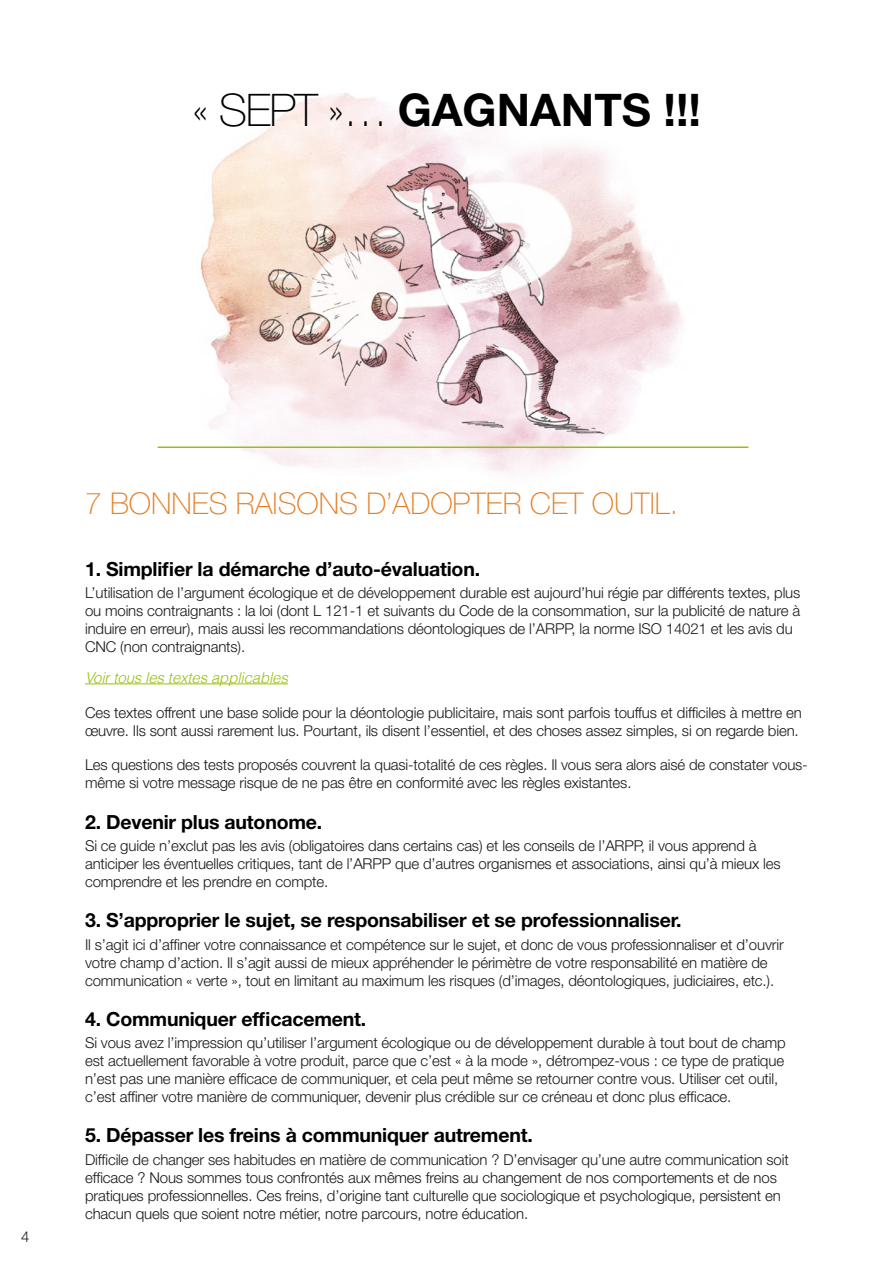
<style>
.page{position:relative;width:893px;height:1263px;background:#fff}
.page>*{position:absolute;margin:0;border:0;box-sizing:border-box;transform-origin:0 0}
.t1{font:700 45px "Helvetica Neue";color:#000}
.t2{font:100 30px "Helvetica Neue";color:#e57e24}
.t3{font:700 19.5px "Helvetica Neue";letter-spacing:-.01em;color:#000}
.t4{font:300 15px/18px "Helvetica Neue";letter-spacing:-.01em;color:#1a171c}
.t5{font:italic 300 15px "Helvetica";letter-spacing:-.01em;color:#97bf0d}
.s1{font-weight:100}
</style>
<div class="page">
<img style="left:200px;top:93px;width:483px;height:379px">
<hr style="left:158px;top:446px;width:590px;height:2px;background:#97bf0d">
<hr style="left:85px;top:683px;width:203px;height:1px;background:#97bf0d">
<h1 class="t1" style="left:192px;top:82px;width:511px"><span class="s1">« SEPT »…</span> Gagnants !!!</h1>
<p class="t4" style="left:21px;top:1227px;width:10px">4</p>
<h2 class="t2" style="left:85px;top:486px;width:595px">7 BONNES RAISONS D’ADOPTER CET OUTIL.</h2>
<h3 class="t3" style="left:85px;top:557px;width:397px">1. Simplifier la démarche d’auto-évaluation.</h3>
<p class="t4" style="left:85px;top:583px;width:717px">L’utilisation de l’argument écologique et de développement durable est aujourd’hui régie par différents textes, plus ou moins contraignants : la loi (dont L 121-1 et suivants du Code de la consommation, sur la publicité de nature à induire en erreur), mais aussi les recommandations déontologiques de l’ARPP, la norme ISO 14021 et les avis du CNC (non contraignants).</p>
<p class="t5" style="left:85px;top:668px;width:204px">Voir tous les textes applicables</p>
<p class="t4" style="left:85px;top:703px;width:718px">Ces textes offrent une base solide pour la déontologie publicitaire, mais sont parfois touffus et difficiles à mettre en œuvre. Ils sont aussi rarement lus. Pourtant, ils disent l’essentiel, et des choses assez simples, si on regarde bien.</p>
<p class="t4" style="left:85px;top:756px;width:724px">Les questions des tests proposés couvrent la quasi-totalité de ces règles. Il vous sera alors aisé de constater vous&shy;même si votre message risque de ne pas être en conformité avec les règles existantes.</p>
<h3 class="t3" style="left:85px;top:810px;width:239px">2. Devenir plus autonome.</h3>
<p class="t4" style="left:85px;top:836px;width:697px">Si ce guide n’exclut pas les avis (obligatoires dans certains cas) et les conseils de l’ARPP, il vous apprend à anticiper les éventuelles critiques, tant de l’ARPP que d’autres organismes et associations, ainsi qu’à mieux les comprendre et les prendre en compte.</p>
<h3 class="t3" style="left:85px;top:908px;width:598px">3. S’approprier le sujet, se responsabiliser et se professionnaliser.</h3>
<p class="t4" style="left:85px;top:935px;width:700px">Il s’agit ici d’affiner votre connaissance et compétence sur le sujet, et donc de vous professionnaliser et d’ouvrir votre champ d’action. Il s’agit aussi de mieux appréhender le périmètre de votre responsabilité en matière de communication « verte », tout en limitant au maximum les risques (d’images, déontologiques, judiciaires, etc.).</p>
<h3 class="t3" style="left:85px;top:1007px;width:283px">4. Communiquer efficacement.</h3>
<p class="t4" style="left:85px;top:1033px;width:702px">Si vous avez l’impression qu’utiliser l’argument écologique ou de développement durable à tout bout de champ est actuellement favorable à votre produit, parce que c’est « à la mode », détrompez-vous : ce type de pratique n’est pas une manière efficace de communiquer, et cela peut même se retourner contre vous. Utiliser cet outil, c’est affiner votre manière de communiquer, devenir plus crédible sur ce créneau et donc plus efficace.</p>
<h3 class="t3" style="left:85px;top:1123px;width:449px">5. Dépasser les freins à communiquer autrement.</h3>
<p class="t4" style="left:85px;top:1150px;width:705px">Difficile de changer ses habitudes en matière de communication ? D’envisager qu’une autre communication soit efficace ? Nous sommes tous confrontés aux mêmes freins au changement de nos comportements et de nos pratiques professionnelles. Ces freins, d’origine tant culturelle que sociologique et psychologique, persistent en chacun quels que soient notre métier, notre parcours, notre éducation.</p>
</div>
